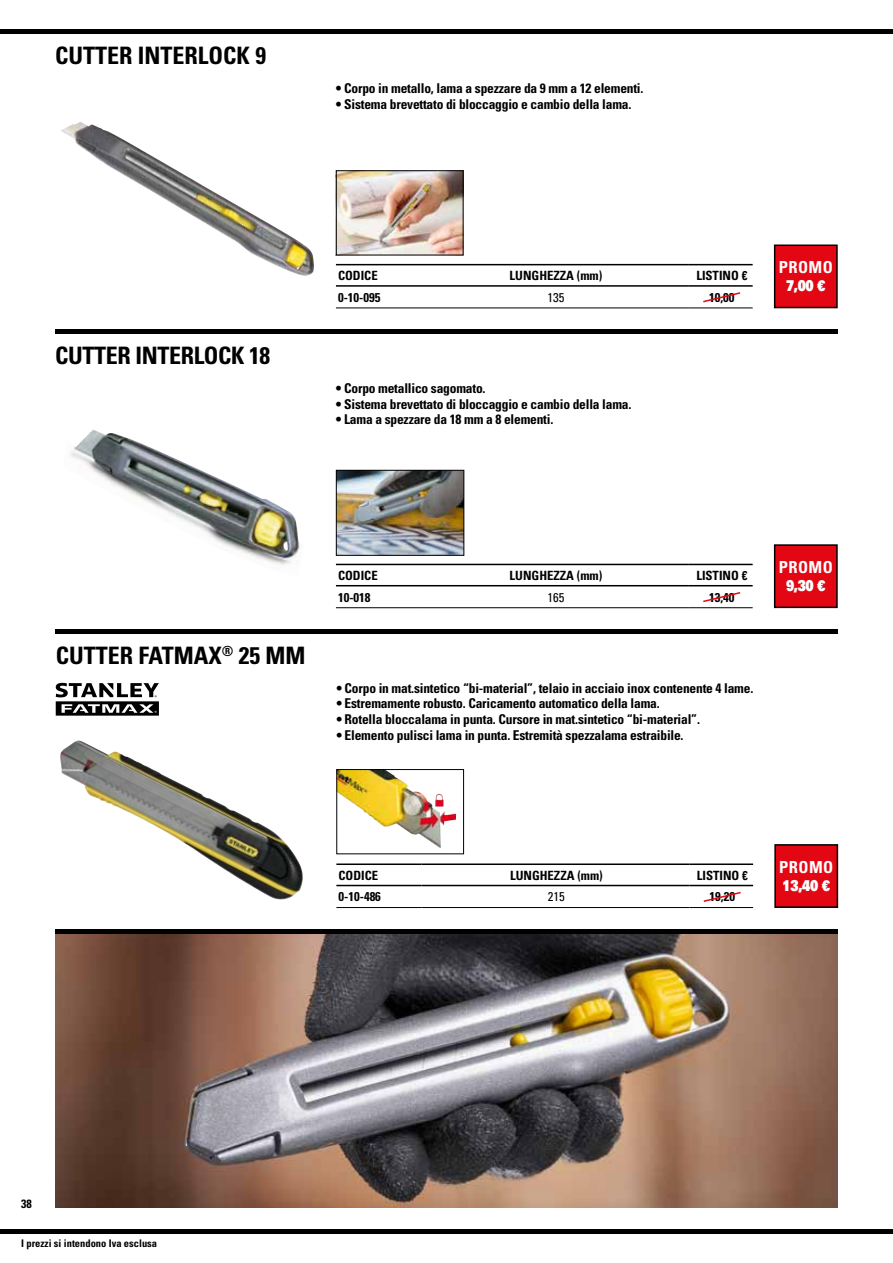
<style>
.page{position:relative;width:893px;height:1263px;background:#fff}
.page>*{position:absolute;margin:0;border:0;box-sizing:border-box;transform-origin:0 0}
.t1{font:700 condensed 24px "Univers LT Std";color:#000}
.t2{font:700 condensed 16.5px "Univers LT Std";letter-spacing:.03em;color:#fff}
.t3{font:15px "Univers LT Std X Black";letter-spacing:-.03em;color:#fff;scale:.78 1}
.t4{font:700 condensed 13.5px "Univers LT Std";letter-spacing:-.015em;color:#000}
.t5{font:700 condensed 12.75px "Univers LT Std";color:#000}
.t6{font:condensed 12.75px "Univers LT Std";color:#000}
.t7{font:700 condensed 12px "Univers LT Std";color:#000}
.t8{font:700 condensed 10.5px "Univers LT Std";color:#000}
</style>
<div class="page">
<img style="left:55px;top:933px;width:783px;height:275px">
<div style="left:775px;top:845px;width:62px;height:62px;background:#e30613"></div>
<div style="left:774px;top:844px;width:64px;height:64px;border:2px solid #000"></div>
<hr style="left:336px;top:863px;width:85px;height:2px;background:#000">
<hr style="left:421px;top:863px;width:268px;height:2px;background:#000">
<hr style="left:689px;top:863px;width:64px;height:2px;background:#000">
<hr style="left:336px;top:885px;width:85px;height:1px;background:#000">
<hr style="left:421px;top:885px;width:268px;height:1px;background:#000">
<hr style="left:689px;top:885px;width:64px;height:1px;background:#000">
<hr style="left:336px;top:907px;width:85px;height:1px;background:#000">
<hr style="left:421px;top:907px;width:268px;height:1px;background:#000">
<hr style="left:689px;top:907px;width:64px;height:1px;background:#000">
<svg style="left:703px;top:891px;width:38px;height:11px"></svg>
<img style="left:60px;top:740px;width:243px;height:160px">
<svg style="left:56px;top:683px;width:103px;height:33px"></svg>
<img style="left:61px;top:122px;width:253px;height:154px">
<div style="left:775px;top:245px;width:62px;height:63px;background:#e30613"></div>
<div style="left:774px;top:244px;width:64px;height:64px;border:2px solid #000"></div>
<hr style="left:336px;top:264px;width:85px;height:1px;background:#000">
<hr style="left:421px;top:264px;width:268px;height:1px;background:#000">
<hr style="left:689px;top:264px;width:64px;height:1px;background:#000">
<hr style="left:336px;top:285px;width:85px;height:2px;background:#000">
<hr style="left:421px;top:285px;width:268px;height:2px;background:#000">
<hr style="left:689px;top:285px;width:64px;height:2px;background:#000">
<hr style="left:336px;top:308px;width:85px;height:1px;background:#000">
<hr style="left:421px;top:308px;width:268px;height:1px;background:#000">
<hr style="left:689px;top:308px;width:64px;height:1px;background:#000">
<svg style="left:703px;top:292px;width:38px;height:11px"></svg>
<img style="left:338px;top:172px;width:123px;height:81px">
<div style="left:336px;top:170px;width:127px;height:85px;border:1px solid #000"></div>
<img style="left:338px;top:771px;width:118px;height:77px">
<div style="left:336px;top:769px;width:128px;height:85px;border:1px solid #000"></div>
<hr style="left:55px;top:330px;width:783px;height:4px;background:#000">
<div style="left:55px;top:629px;width:783px;height:5px;background:#000"></div>
<hr style="left:55px;top:929px;width:783px;height:4px;background:#000">
<img style="left:70px;top:429px;width:231px;height:136px">
<div style="left:775px;top:545px;width:62px;height:62px;background:#e30613"></div>
<div style="left:774px;top:544px;width:64px;height:64px;border:2px solid #000"></div>
<hr style="left:336px;top:564px;width:85px;height:1px;background:#000">
<hr style="left:421px;top:564px;width:268px;height:1px;background:#000">
<hr style="left:689px;top:564px;width:64px;height:1px;background:#000">
<hr style="left:336px;top:585px;width:85px;height:1px;background:#000">
<hr style="left:421px;top:585px;width:268px;height:1px;background:#000">
<hr style="left:689px;top:585px;width:64px;height:1px;background:#000">
<hr style="left:336px;top:607px;width:85px;height:1px;background:#000">
<hr style="left:421px;top:607px;width:268px;height:1px;background:#000">
<hr style="left:689px;top:607px;width:64px;height:1px;background:#000">
<svg style="left:703px;top:592px;width:38px;height:11px"></svg>
<img style="left:338px;top:472px;width:124px;height:82px">
<div style="left:336px;top:470px;width:128px;height:86px;border:1px solid #000"></div>
<hr style="left:0;top:1229px;width:893px;height:4px;background:#000">
<hr style="left:0;top:30px;width:893px;height:4px;background:#000">
<h1 class="t1" style="left:55px;top:41px;width:212px">CUTTER INTERLOCK 9</h1>
<p class="t4" style="left:336px;top:80px;width:309px">• Corpo in metallo, lama a spezzare da 9 mm a 12 elementi.</p>
<p class="t4" style="left:336px;top:96px;width:297px">• Sistema brevettato di bloccaggio e cambio della lama.</p>
<h1 class="t1" style="left:55px;top:341px;width:216px">CUTTER INTERLOCK 18</h1>
<p class="t5" style="left:338px;top:268px;width:41px">CODICE</p>
<p class="t5" style="left:510px;top:268px;width:94px">LUNGHEZZA (mm)</p>
<p class="t5" style="left:696px;top:268px;width:53px">LISTINO €</p>
<p class="t5" style="left:338px;top:289px;width:44px">0-10-095</p>
<p class="t6" style="left:547px;top:289px;width:18px">135</p>
<p class="t5" style="left:709px;top:289px;width:27px">10,00</p>
<p class="t4" style="left:336px;top:380px;width:151px">• Corpo metallico sagomato.</p>
<p class="t4" style="left:336px;top:395px;width:297px">• Sistema brevettato di bloccaggio e cambio della lama.</p>
<p class="t4" style="left:336px;top:411px;width:219px">• Lama a spezzare da 18 mm a 8 elementi.</p>
<p class="t2" style="left:779px;top:257px;width:56px">PROMO</p>
<p class="t3" style="left:786px;top:276px;width:52px">7,00 €</p>
<h1 class="t1" style="left:56px;top:640px;width:251px">CUTTER FATMAX<sup>®</sup> 25 MM</h1>
<p class="t5" style="left:338px;top:567px;width:41px">CODICE</p>
<p class="t5" style="left:510px;top:567px;width:94px">LUNGHEZZA (mm)</p>
<p class="t5" style="left:696px;top:567px;width:53px">LISTINO €</p>
<p class="t5" style="left:338px;top:589px;width:34px">10-018</p>
<p class="t6" style="left:547px;top:589px;width:18px">165</p>
<p class="t5" style="left:709px;top:589px;width:27px">13,40</p>
<p class="t2" style="left:779px;top:557px;width:56px">PROMO</p>
<p class="t3" style="left:786px;top:576px;width:52px">9,30 €</p>
<p class="t4" style="left:336px;top:679px;width:418px">• Corpo in mat.sintetico “bi-material”, telaio in acciaio inox contenente 4 lame.</p>
<p class="t4" style="left:336px;top:695px;width:325px">• Estremamente robusto. Caricamento automatico della lama.</p>
<p class="t4" style="left:336px;top:711px;width:365px">• Rotella bloccalama in punta. Cursore in mat.sintetico “bi-material”.</p>
<p class="t4" style="left:336px;top:727px;width:349px">• Elemento pulisci lama in punta. Estremità spezzalama estraibile.</p>
<p class="t5" style="left:338px;top:867px;width:41px">CODICE</p>
<p class="t5" style="left:510px;top:867px;width:94px">LUNGHEZZA (mm)</p>
<p class="t5" style="left:697px;top:867px;width:52px">LISTINO €</p>
<p class="t5" style="left:338px;top:889px;width:44px">0-10-486</p>
<p class="t6" style="left:548px;top:889px;width:18px">215</p>
<p class="t5" style="left:709px;top:889px;width:27px">19,20</p>
<p class="t2" style="left:779px;top:857px;width:56px">PROMO</p>
<p class="t3" style="left:783px;top:876px;width:62px">13,40 €</p>
<p class="t7" style="left:21px;top:1196px;width:12px">38</p>
<p class="t8" style="left:21px;top:1237px;width:137px">I prezzi si intendono Iva esclusa</p>
</div>
